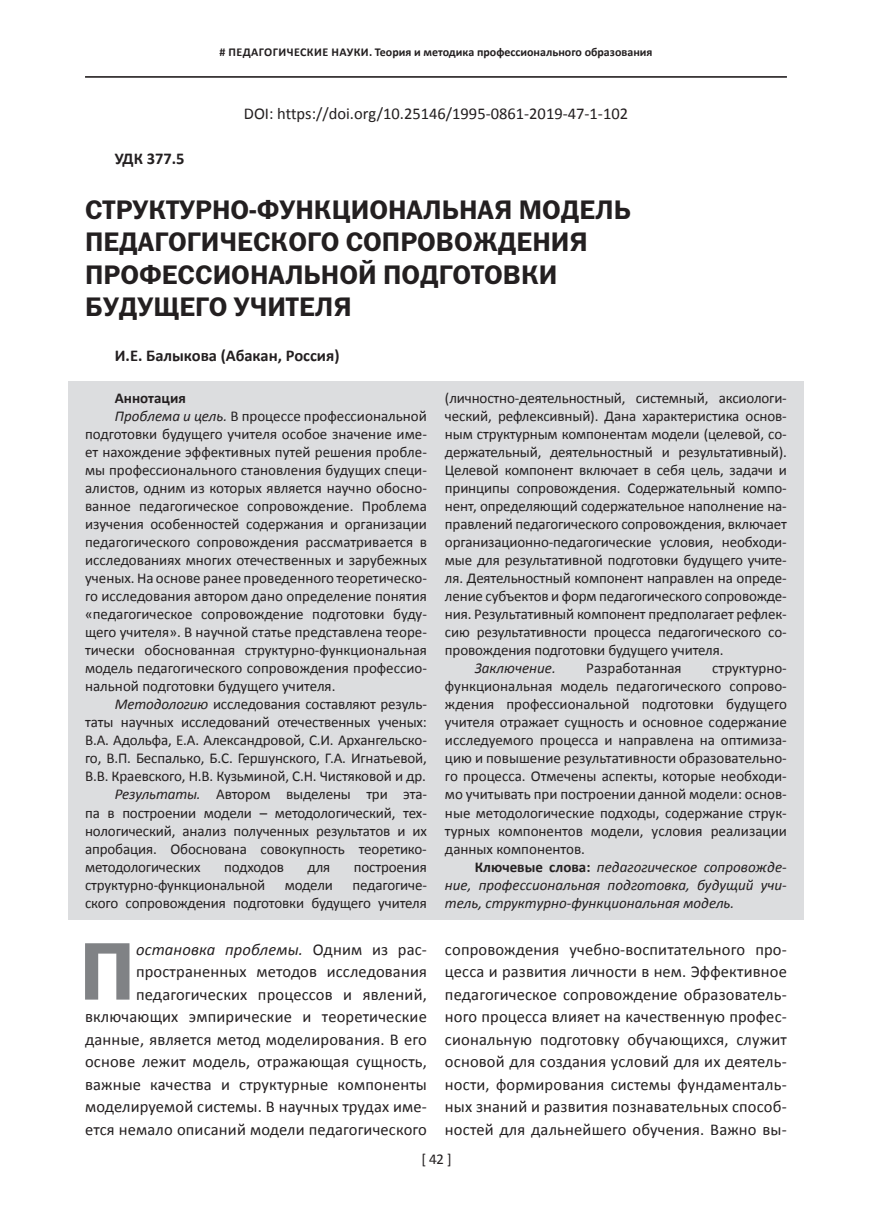
<style>
.page{position:relative;width:872px;height:1221px;background:#fff}
.page>*{position:absolute;margin:0;border:0;box-sizing:border-box;transform-origin:0 0}
.t1{font:82.05px "ez Franklin Goth Demi";color:#808285}
.t2{font:27px/32.4px "ez Franklin Goth Demi";color:#231f20}
.t3{font:16.5px/22.5px "Calibri";letter-spacing:.01em;color:#231f20;text-align:right}
.t4{font:700 16.5px "Calibri";color:#231f20}
.t5{font:15px/18px "Calibri";letter-spacing:-.005em;color:#231f20;text-align:justify}
.t6{font:italic 15px/18px "Calibri";color:#231f20;text-align:justify}
.t7{font:700 15px "Calibri";color:#231f20}
.t8{font:700 12px "Calibri";color:#231f20}
.s1{font-style:italic}
.s2{font-weight:700;font-style:normal}
</style>
<div class="page">
<div style="left:68px;top:382px;width:736px;height:537px;background:#dcdddf"></div>
<hr style="left:85px;top:76px;width:702px;height:1px;background:#231f20">
<hr style="left:85px;top:77px;width:702px;height:1px;background:#231f20">
<p class="t8" style="left:219px;top:45px;width:434px"># ПЕДАГОГИЧЕСКИЕ НАУКИ. Теория и методика профессионального образования</p>
<p class="t3" style="left:244px;top:102px;width:386px">DOI: https://doi.org/10.25146/1995-0861-2019-47-1-102</p>
<p class="t4" style="left:115px;top:148px;width:71px">УДК 377.5</p>
<h2 class="t2" style="left:85px;top:193px;width:547px">Структурно-функциональная модель педагогического сопровождения профессиональной подготовки будущего учителя</h2>
<p class="t4" style="left:115px;top:345px;width:226px">И.Е. Балыкова (Абакан, Россия)</p>
<p class="t7" style="left:115px;top:388px;width:72px">Аннотация</p>
<p class="t5" style="left:115px;top:407px;width:314px"><span class="s1">Проблема и цель.</span> В процессе профессиональной</p>
<p class="t5" style="left:85px;top:425px;width:343px">подготовки будущего учителя особое значение име-</p>
<p class="t5" style="left:85px;top:443px;width:343px">ет нахождение эффективных путей решения пробле-</p>
<p class="t5" style="left:85px;top:461px;width:343px">мы профессионального становления будущих специ-</p>
<p class="t5" style="left:85px;top:479px;width:343px">алистов, одним из которых является научно обосно-</p>
<p class="t5" style="left:85px;top:497px;width:343px">ванное педагогическое сопровождение. Проблема</p>
<p class="t5" style="left:85px;top:515px;width:343px">изучения особенностей содержания и организации</p>
<p class="t5" style="left:85px;top:533px;width:343px">педагогического сопровождения рассматривается в</p>
<p class="t5" style="left:85px;top:551px;width:343px">исследованиях многих отечественных и зарубежных</p>
<p class="t5" style="left:85px;top:569px;width:343px">ученых. На основе ранее проведенного теоретическо-</p>
<p class="t5" style="left:85px;top:587px;width:343px">го исследования автором дано определение понятия</p>
<p class="t5" style="left:85px;top:605px;width:343px">«педагогическое сопровождение подготовки буду-</p>
<p class="t5" style="left:85px;top:623px;width:343px">щего учителя». В научной статье представлена теоре-</p>
<p class="t5" style="left:85px;top:641px;width:343px">тически обоснованная структурно-функциональная</p>
<p class="t5" style="left:85px;top:659px;width:343px">модель педагогического сопровождения профессио-</p>
<p class="t5" style="left:85px;top:677px;width:252px">нальной подготовки будущего учителя.</p>
<p class="t5" style="left:115px;top:695px;width:314px"><span class="s1">Методологию</span> исследования составляют резуль-</p>
<p class="t5" style="left:85px;top:713px;width:343px">таты научных исследований отечественных ученых:</p>
<p class="t5" style="left:85px;top:731px;width:343px">В.А. Адольфа, Е.А. Александровой, С.И. Архангельско-</p>
<p class="t5" style="left:85px;top:749px;width:343px">го, В.П. Беспалько, Б.С. Гершунского, Г.А. Игнатьевой,</p>
<p class="t5" style="left:85px;top:767px;width:342px">В.В. Краевского, Н.В. Кузьминой, С.Н. Чистяковой и др.</p>
<p class="t5" style="left:115px;top:785px;width:314px"><span class="s1">Результаты.</span> Автором выделены три эта-</p>
<p class="t5" style="left:85px;top:803px;width:343px">па в построении модели – методологический, тех-</p>
<p class="t5" style="left:85px;top:821px;width:343px">нологический, анализ полученных результатов и их</p>
<p class="t5" style="left:85px;top:839px;width:343px">апробация. Обоснована совокупность теоретико-</p>
<p class="t5" style="left:85px;top:857px;width:117px">методологических</p>
<p class="t5" style="left:224px;top:857px;width:61px">подходов</p>
<p class="t5" style="left:307px;top:857px;width:24px">для</p>
<p class="t5" style="left:354px;top:857px;width:74px">построения</p>
<p class="t5" style="left:85px;top:875px;width:182px">структурно-функциональной</p>
<p class="t5" style="left:285px;top:875px;width:50px">модели</p>
<p class="t5" style="left:445px;top:389px;width:343px">(личностно-деятельностный, системный, аксиологи&shy;ческий, рефлексивный). Дана характеристика основ&shy;ным структурным компонентам модели (целевой, со&shy;держательный, деятельностный и результативный).<br>Целевой компонент включает в себя цель, задачи и принципы сопровождения. Содержательный компо&shy;нент, определяющий содержательное наполнение на&shy;правлений педагогического сопровождения, включает организационно-педагогические условия, необходи&shy;мые для результативной подготовки будущего учите&shy;ля. Деятельностный компонент направлен на опреде&shy;ление субъектов и форм педагогического сопровожде&shy;ния. Результативный компонент предполагает рефлек&shy;сию результативности процесса педагогического со&shy;провождения подготовки будущего учителя.</p>
<p class="t6" style="left:475px;top:659px;width:83px">Заключение.</p>
<p class="t5" style="left:586px;top:659px;width:97px">Разработанная</p>
<p class="t5" style="left:445px;top:659px;width:343px;text-indent:267px">структурно&shy;функциональная модель педагогического сопрово&shy;ждения профессиональной подготовки будущего учителя отражает сущность и основное содержание исследуемого процесса и направлена на оптимиза&shy;цию и повышение результативности образовательно&shy;го процесса. Отмечены аспекты, которые необходи&shy;мо учитывать при построении данной модели: основ&shy;ные методологические подходы, содержание струк&shy;турных компонентов модели, условия реализации данных компонентов.</p>
<p class="t6" style="left:445px;top:857px;width:343px;text-indent:30px"><span class="s2">Ключевые слова:</span> педагогическое сопровожде&shy;ние, профессиональная подготовка, будущий учи&shy;тель, структурно-функциональная модель.</p>
<p class="t5" style="left:85px;top:875px;width:343px;text-align:right">педагогиче-<br>ского сопровождения подготовки будущего учителя</p>
<p class="t3" style="left:85px;top:937px;width:343px"><span class="s1">остановка проблемы.</span> Одним из рас&shy;пространенных методов исследования педагогических процессов и явлений, включающих эмпирические и теоретические данные, является метод моделирования. В его основе лежит модель, отражающая сущность, важные качества и структурные компоненты моделируемой системы. В научных трудах име&shy;ется немало описаний модели педагогического</p>
<p class="t3" style="left:445px;top:937px;width:343px;text-align:justify">сопровождения учебно-воспитательного про&shy;цесса и развития личности в нем. Эффективное педагогическое сопровождение образователь&shy;ного процесса влияет на качественную профес&shy;сиональную подготовку обучающихся, служит основой для создания условий для их деятель&shy;ности, формирования системы фундаменталь&shy;ных знаний и развития познавательных способ&shy;ностей для дальнейшего обучения. Важно вы-</p>
<h1 class="t1" style="left:79px;top:924px;width:46px">П</h1>
<p class="t5" style="left:421px;top:1149px;width:32px">[ 42 ]</p>
</div>
